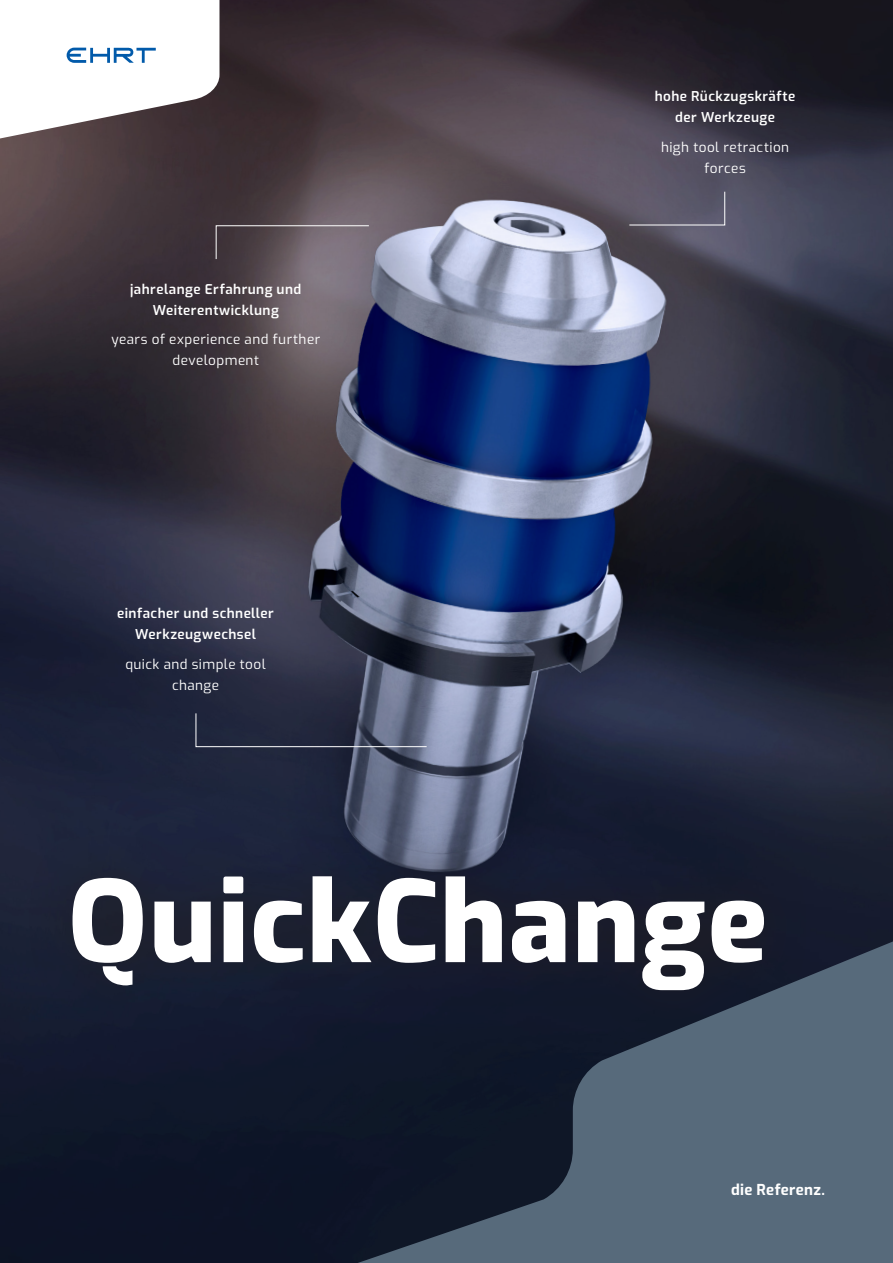
<style>
.page{position:relative;width:893px;height:1263px;background:#fff}
.page>*{position:absolute;margin:0;border:0;box-sizing:border-box;transform-origin:0 0}
.Titelseite_-_Headlin{font:800 112.5px "Exo";letter-spacing:.015em;color:#fff}
.t1{font:700 15px "Exo";letter-spacing:.02em;color:#fff}
.Titelseite_-_Beschre{font:600 13.5px/21px "Exo";letter-spacing:.035em;color:#fff;text-align:center}
.Titelseite_-_Beschre-2{font:13.5px/21px "Exo";letter-spacing:.035em;color:#fff;text-align:center}
</style>
<div class="page">
<img style="left:0;top:0;width:893px;height:1263px">
<div style="left:26px;top:830px;width:784px;height:207px;background:#191e31"></div>
<svg style="left:629px;top:191px;width:96px;height:35px;background:#625e6f"></svg>
<svg style="left:195px;top:713px;width:232px;height:34px;background:#383e54"></svg>
<svg style="left:215px;top:225px;width:155px;height:35px;background:#695d64"></svg>
<svg style="left:0;top:0;width:219px;height:141px"></svg>
<svg style="left:320px;top:936px;width:573px;height:327px"></svg>
<p class="Titelseite_-_Beschre" style="left:130px;top:278px;width:173px">jahrelange Erfahrung und<br>Weiterentwicklung</p>
<p class="Titelseite_-_Beschre-2" style="left:111px;top:328px;width:210px">years of experience and further development</p>
<p class="Titelseite_-_Beschre" style="left:117px;top:602px;width:158px">einfacher und schneller<br>Werkzeugwechsel</p>
<p class="Titelseite_-_Beschre-2" style="left:125px;top:652px;width:142px">quick and simple tool change</p>
<p class="Titelseite_-_Beschre" style="left:655px;top:85px;width:142px">hohe Rückzugskräfte der Werkzeuge</p>
<p class="Titelseite_-_Beschre-2" style="left:661px;top:136px;width:130px">high tool retraction forces</p>
<p class="Titelseite_-_Headlin" style="left:68px;top:835px;width:701px">QuickChange</p>
<p class="t1" style="left:731px;top:1178px;width:95px">die Referenz.</p>
</div>
